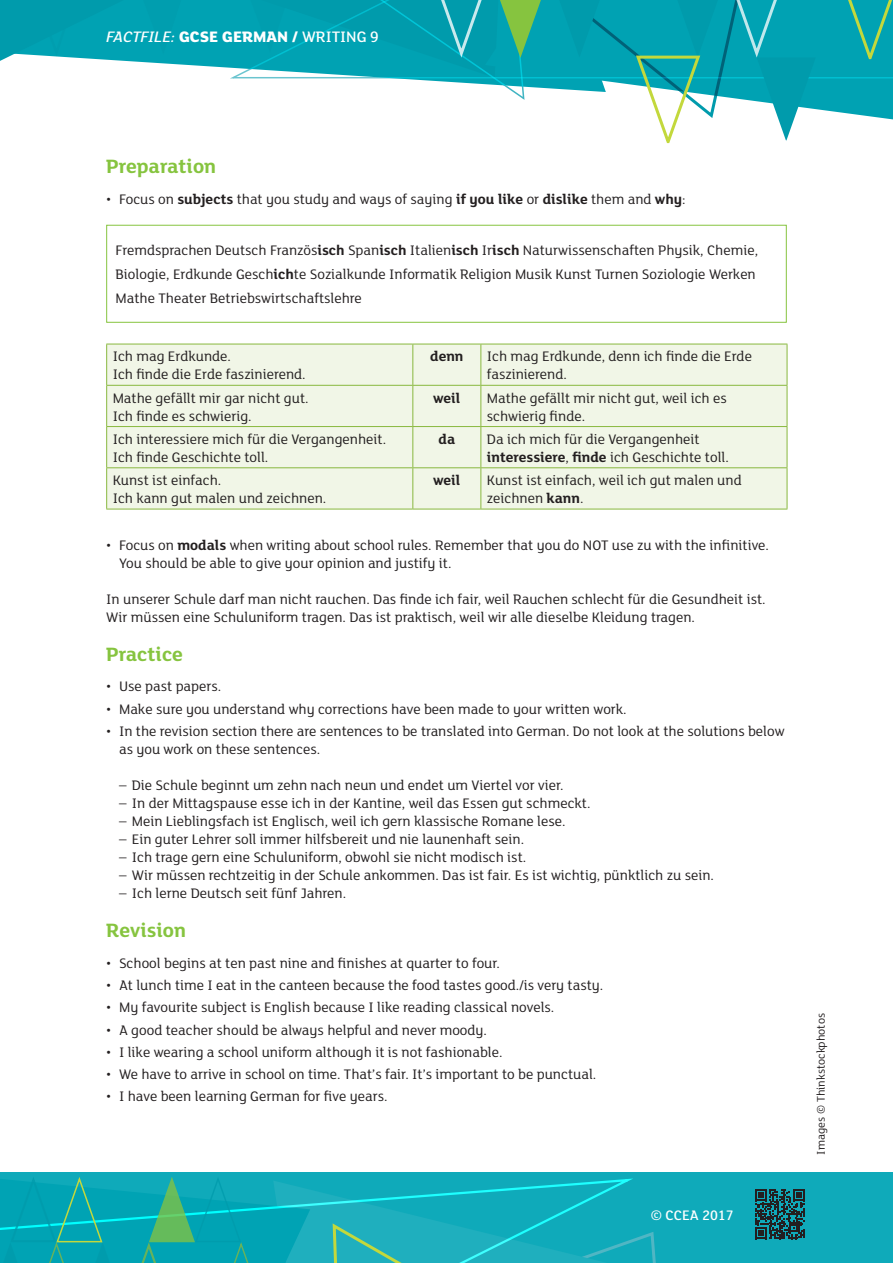
<style>
.page{position:relative;width:893px;height:1263px;background:#fff}
.page>*{position:absolute;margin:0;border:0;box-sizing:border-box;transform-origin:0 0}
.t1{font:700 21px "FS Lola";color:#86c43f}
.t2{font:800 16.5px "FS Lola";color:#fff}
.Body_Text{font:15px/18px "FS Lola";color:#231f20}
.t3{font:700 15px "FS Lola";color:#231f20}
.t4{font:500 15px "FS Lola";color:#fff}
.t5{font:12px "FS Lola";color:#231f20}
.s1{font-weight:500;font-style:italic}
.s2{font-weight:500}
.s3{font-weight:700}
</style>
<div class="page">
<div style="left:0;top:1172px;width:893px;height:91px;background:#0faaba"></div>
<div style="left:189px;top:0;width:36px;height:68px;background:#00a2b3"></div>
<svg style="left:0;top:0;width:189px;height:65px;background:#16a7b7"></svg>
<svg style="left:225px;top:0;width:668px;height:144px"></svg>
<svg style="left:0;top:1177px;width:805px;height:86px"></svg>
<div style="left:106px;top:225px;width:681px;height:98px;border:1px solid #86c43f"></div>
<div style="left:107px;top:345px;width:680px;height:164px;background:#f1f6e7"></div>
<hr style="left:106px;top:344px;width:307px;height:1px;background:#89b83f">
<hr style="left:106px;top:344px;width:1px;height:41px;background:#89b83f">
<hr style="left:413px;top:344px;width:68px;height:1px;background:#89b83f">
<hr style="left:412px;top:344px;width:1px;height:41px;background:#89b83f">
<hr style="left:481px;top:344px;width:306px;height:1px;background:#89b83f">
<hr style="left:480px;top:344px;width:1px;height:41px;background:#89b83f">
<hr style="left:787px;top:344px;width:1px;height:41px;background:#89b83f">
<hr style="left:106px;top:385px;width:307px;height:1px;background:#89b83f">
<hr style="left:106px;top:386px;width:1px;height:40px;background:#89b83f">
<hr style="left:413px;top:385px;width:68px;height:1px;background:#89b83f">
<hr style="left:412px;top:386px;width:1px;height:40px;background:#89b83f">
<hr style="left:481px;top:385px;width:306px;height:1px;background:#89b83f">
<hr style="left:480px;top:386px;width:1px;height:40px;background:#89b83f">
<hr style="left:787px;top:386px;width:1px;height:40px;background:#89b83f">
<hr style="left:106px;top:426px;width:307px;height:1px;background:#89b83f">
<hr style="left:106px;top:427px;width:1px;height:40px;background:#89b83f">
<hr style="left:413px;top:426px;width:68px;height:1px;background:#89b83f">
<hr style="left:412px;top:427px;width:1px;height:40px;background:#89b83f">
<hr style="left:481px;top:426px;width:306px;height:1px;background:#89b83f">
<hr style="left:480px;top:427px;width:1px;height:40px;background:#89b83f">
<hr style="left:787px;top:427px;width:1px;height:40px;background:#89b83f">
<hr style="left:106px;top:467px;width:307px;height:1px;background:#89b83f">
<hr style="left:106px;top:468px;width:1px;height:41px;background:#89b83f">
<hr style="left:413px;top:467px;width:68px;height:1px;background:#89b83f">
<hr style="left:412px;top:468px;width:1px;height:41px;background:#89b83f">
<hr style="left:481px;top:467px;width:306px;height:1px;background:#89b83f">
<hr style="left:480px;top:468px;width:1px;height:41px;background:#89b83f">
<hr style="left:787px;top:468px;width:1px;height:41px;background:#89b83f">
<hr style="left:106px;top:509px;width:307px;height:1px;background:#89b83f">
<hr style="left:413px;top:509px;width:68px;height:1px;background:#89b83f">
<hr style="left:481px;top:509px;width:306px;height:1px;background:#89b83f">
<p class="t2" style="left:200px;top:25px;width:100px">SE GERMAN /</p>
<p class="t2" style="left:107px;top:26px;width:274px"><span class="s1">FACTFILE:</span> GCE HISTORY OF A<span class="s2">WRI ING 9</span></p>
<h2 class="t1" style="left:106px;top:152px;width:111px">Preparation</h2>
<p class="Body_Text" style="left:106px;top:189px;width:581px">• Focus on <span class="s3">subjects</span> that you study and ways of saying <span class="s3">if you like</span> or <span class="s3">dislike</span> them and <span class="s3">why</span>:</p>
<p class="Body_Text" style="left:116px;top:238px;width:644px;line-height:24px">Fremdsprachen Deutsch Französ<span class="s3">isch</span> Span<span class="s3">isch</span> Italien<span class="s3">isch</span> Ir<span class="s3">isch</span> Naturwissenschaften Physik, Chemie,<br>Biologie, Erdkunde Gesch<span class="s3">ich</span>te Sozialkunde Informatik Religion Musik Kunst Turnen Soziologie Werken<br>Mathe Theater Betriebswirtschaftslehre</p>
<p class="Body_Text" style="left:113px;top:347px;width:195px">Ich mag Erdkunde.<br>Ich finde die Erde faszinierend.</p>
<p class="t3" style="left:430px;top:346px;width:35px">denn</p>
<p class="Body_Text" style="left:487px;top:347px;width:267px">Ich mag Erdkunde, denn ich finde die Erde faszinierend.</p>
<p class="Body_Text" style="left:113px;top:388px;width:197px">Mathe gefällt mir gar nicht gut.<br>Ich finde es schwierig.</p>
<p class="t3" style="left:433px;top:387px;width:29px">weil</p>
<p class="Body_Text" style="left:487px;top:388px;width:241px">Mathe gefällt mir nicht gut, weil ich es schwierig finde.</p>
<p class="Body_Text" style="left:113px;top:429px;width:275px">Ich interessiere mich für die Vergangenheit.<br>Ich finde Geschichte toll.</p>
<p class="t3" style="left:439px;top:429px;width:18px">da</p>
<p class="Body_Text" style="left:487px;top:429px;width:243px">Da ich mich für die Vergangenheit <span class="s3">interessiere</span>, <span class="s3">finde</span> ich Geschichte toll.</p>
<p class="Body_Text" style="left:113px;top:471px;width:215px">Kunst ist einfach.<br>Ich kann gut malen und zeichnen.</p>
<p class="t3" style="left:433px;top:470px;width:29px">weil</p>
<p class="Body_Text" style="left:487px;top:471px;width:256px">Kunst ist einfach, weil ich gut malen und zeichnen <span class="s3">kann</span>.</p>
<p class="Body_Text" style="left:119px;top:535px;width:651px;text-indent:-13px">• Focus on <span class="s3">modals</span> when writing about school rules. Remember that you do NOT use zu with the infinitive.<br>You should be able to give your opinion and justify it.</p>
<p class="Body_Text" style="left:106px;top:589px;width:661px">In unserer Schule darf man nicht rauchen. Das finde ich fair, weil Rauchen schlecht für die Gesundheit ist.</p>
<p class="Body_Text" style="left:106px;top:607px;width:590px">Wir müssen eine Schuluniform tragen. Das ist praktisch, weil wir alle dieselbe Kleidung tragen.</p>
<h2 class="t1" style="left:106px;top:639px;width:78px">Practice</h2>
<p class="Body_Text" style="left:106px;top:677px;width:116px">• Use past papers.</p>
<p class="Body_Text" style="left:106px;top:699px;width:522px">• Make sure you understand why corrections have been made to your written work.</p>
<p class="Body_Text" style="left:119px;top:721px;width:667px;text-indent:-13px">• In the revision section there are sentences to be translated into German. Do not look at the solutions below as you work on these sentences.</p>
<p class="Body_Text" style="left:119px;top:775px;width:446px">– Die Schule beginnt um zehn nach neun und endet um Viertel vor vier.</p>
<p class="Body_Text" style="left:119px;top:793px;width:473px">– In der Mittagspause esse ich in der Kantine, weil das Essen gut schmeckt.</p>
<p class="Body_Text" style="left:119px;top:811px;width:448px">– Mein Lieblingsfach ist Englisch, weil ich gern klassische Romane lese.</p>
<p class="Body_Text" style="left:119px;top:829px;width:407px">– Ein guter Lehrer soll immer hilfsbereit und nie launenhaft sein.</p>
<p class="Body_Text" style="left:119px;top:847px;width:409px">– Ich trage gern eine Schuluniform, obwohl sie nicht modisch ist.</p>
<p class="Body_Text" style="left:119px;top:865px;width:596px">– Wir müssen rechtzeitig in der Schule ankommen. Das ist fair. Es ist wichtig, pünktlich zu sein.</p>
<p class="Body_Text" style="left:119px;top:883px;width:229px">– Ich lerne Deutsch seit fünf Jahren.</p>
<h2 class="t1" style="left:106px;top:916px;width:81px">Revision</h2>
<p class="Body_Text" style="left:106px;top:953px;width:395px">• School begins at ten past nine and finishes at quarter to four.</p>
<p class="Body_Text" style="left:106px;top:975px;width:498px">• At lunch time I eat in the canteen because the food tastes good./is very tasty.</p>
<p class="Body_Text" style="left:106px;top:998px;width:450px">• My favourite subject is English because I like reading classical novels.</p>
<p class="Body_Text" style="left:106px;top:1020px;width:382px">• A good teacher should be always helpful and never moody.</p>
<p class="Body_Text" style="left:106px;top:1042px;width:398px">• I like wearing a school uniform although it is not fashionable.</p>
<p class="Body_Text" style="left:106px;top:1064px;width:491px">• We have to arrive in school on time. That’s fair. It’s important to be punctual.</p>
<p class="Body_Text" style="left:106px;top:1087px;width:283px">• I have been learning German for five years.</p>
<p class="t4" style="left:651px;top:1206px;width:84px">© CCEA 2017</p>
<p class="t5" style="left:813px;top:1154px;width:143px;rotate:-90deg">Images © Thinkstockphotos</p>
</div>
